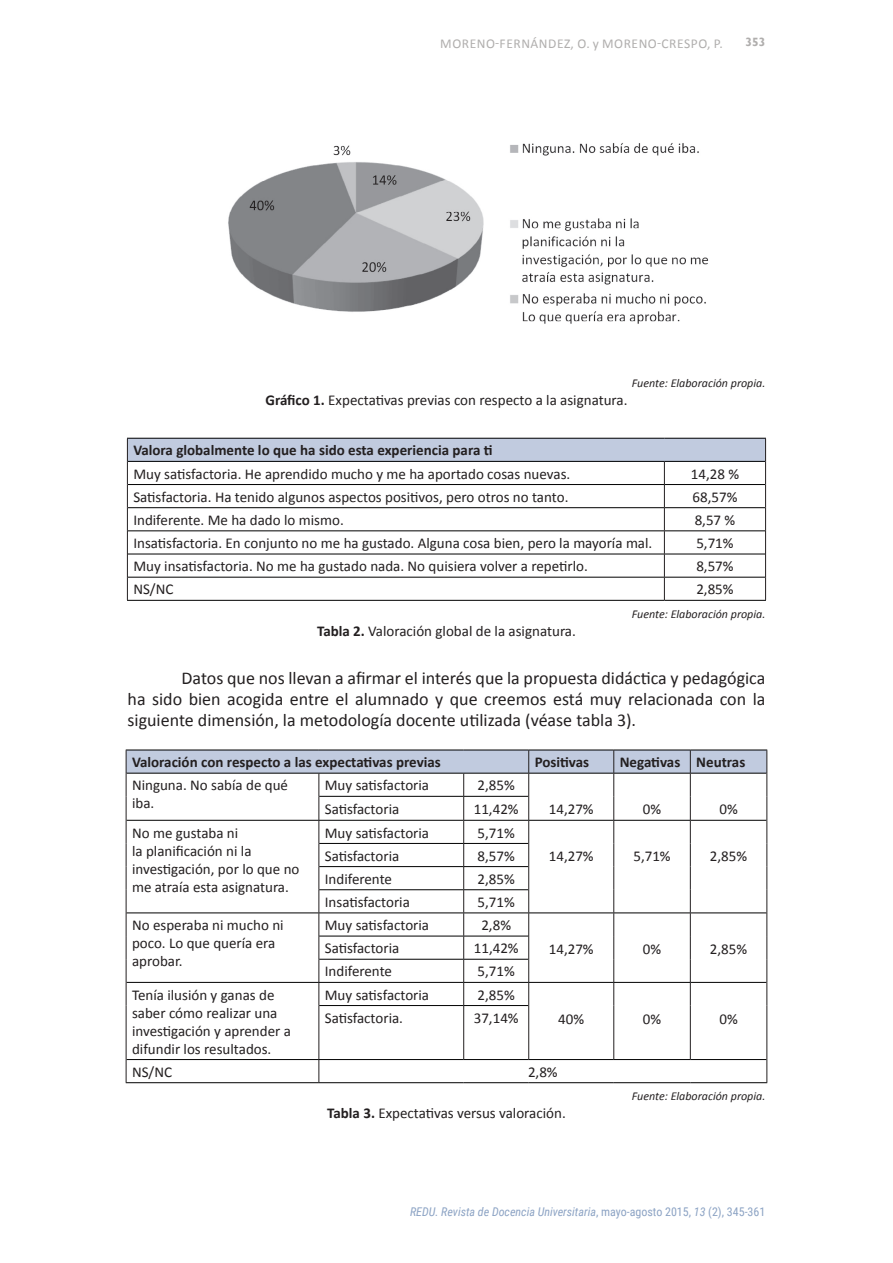
<style>
.page{position:relative;width:893px;height:1263px;background:#fff}
.page>*{position:absolute;margin:0;border:0;box-sizing:border-box;transform-origin:0 0}
.t1{font:18px/21px "Calibri";color:#231f20;text-align:justify}
.t2{font:15px/18px "Calibri";color:#231f20}
.t3{font:700 15px "Calibri";color:#231f20}
.t4{font:13.5px "Calibri";letter-spacing:.04em;color:#b0aead}
.t5{font:italic 12px "Calibri";color:#231f20}
.t6{font:italic 12px "Roboto Condensed";color:#8ca3c4}
.t7{font:700 12px "Gill Sans";color:#b0aead}
.s1{font-weight:700}
.s2{font-style:normal}
</style>
<div class="page">
<img style="left:228px;top:143px;width:481px;height:181px">
<div style="left:127px;top:438px;width:639px;height:23px;background:#c1cbdf"></div>
<svg style="left:664px;top:462px;width:1px;height:138px"></svg>
<hr style="left:128px;top:484px;width:536px;height:1px;background:#000001">
<hr style="left:664px;top:484px;width:101px;height:1px;background:#000001">
<hr style="left:128px;top:507px;width:536px;height:1px;background:#000001">
<hr style="left:664px;top:507px;width:101px;height:1px;background:#000001">
<hr style="left:128px;top:530px;width:536px;height:1px;background:#000001">
<hr style="left:664px;top:530px;width:101px;height:1px;background:#000001">
<hr style="left:128px;top:554px;width:536px;height:1px;background:#000001">
<hr style="left:664px;top:554px;width:101px;height:1px;background:#000001">
<hr style="left:128px;top:577px;width:536px;height:1px;background:#000001">
<hr style="left:664px;top:577px;width:101px;height:1px;background:#000001">
<hr style="left:127px;top:438px;width:537px;height:1px;background:#000001">
<hr style="left:664px;top:438px;width:102px;height:1px;background:#000001">
<hr style="left:128px;top:461px;width:536px;height:1px;background:#000001">
<hr style="left:664px;top:461px;width:101px;height:1px;background:#000001">
<hr style="left:127px;top:600px;width:537px;height:1px;background:#000001">
<hr style="left:664px;top:600px;width:102px;height:1px;background:#000001">
<svg style="left:127px;top:439px;width:1px;height:161px"></svg>
<svg style="left:765px;top:439px;width:1px;height:161px"></svg>
<hr style="left:318px;top:1005px;width:1px;height:54px;background:#231f20">
<hr style="left:463px;top:1006px;width:1px;height:53px;background:#231f20">
<hr style="left:528px;top:1005px;width:1px;height:54px;background:#231f20">
<hr style="left:613px;top:1005px;width:1px;height:54px;background:#231f20">
<hr style="left:690px;top:1005px;width:1px;height:54px;background:#231f20">
<svg style="left:318px;top:1060px;width:1px;height:22px"></svg>
<hr style="left:319px;top:1005px;width:145px;height:1px;background:#000001">
<hr style="left:464px;top:1005px;width:64px;height:1px;background:#000001">
<hr style="left:126px;top:1059px;width:193px;height:1px;background:#000001">
<hr style="left:319px;top:1059px;width:145px;height:1px;background:#000001">
<hr style="left:464px;top:1059px;width:65px;height:1px;background:#000001">
<hr style="left:529px;top:1059px;width:85px;height:1px;background:#000001">
<hr style="left:614px;top:1059px;width:76px;height:1px;background:#000001">
<hr style="left:690px;top:1059px;width:76px;height:1px;background:#000001">
<hr style="left:126px;top:1082px;width:193px;height:1px;background:#000001">
<hr style="left:319px;top:1082px;width:145px;height:1px;background:#000001">
<hr style="left:464px;top:1082px;width:65px;height:1px;background:#000001">
<hr style="left:529px;top:1082px;width:85px;height:1px;background:#000001">
<hr style="left:614px;top:1082px;width:76px;height:1px;background:#000001">
<hr style="left:690px;top:1082px;width:77px;height:1px;background:#000001">
<svg style="left:126px;top:750px;width:641px;height:255px"></svg>
<hr style="left:126px;top:1005px;width:1px;height:54px;background:#231f20">
<hr style="left:766px;top:1005px;width:1px;height:54px;background:#231f20">
<svg style="left:126px;top:1059px;width:1px;height:23px"></svg>
<svg style="left:766px;top:1059px;width:1px;height:23px"></svg>
<p class="t4" style="left:440px;top:35px;width:284px">MORENO-FERNÁNDEZ, O. y MORENO-CRESPO, P.</p>
<p class="t7" style="left:745px;top:34px;width:21px">353</p>
<p class="t5" style="left:632px;top:375px;width:135px">Fuente: Elaboración propia.</p>
<p class="t2" style="left:265px;top:391px;width:364px"><span class="s1">Gráfico 1.</span> Expectativas previas con respecto a la asignatura.</p>
<p class="t3" style="left:133px;top:441px;width:361px">Valora globalmente lo que ha sido esta experiencia para ti</p>
<p class="t2" style="left:133px;top:465px;width:438px">Muy satisfactoria. He aprendido mucho y me ha aportado cosas nuevas.</p>
<p class="t2" style="left:691px;top:465px;width:50px">14,28 %</p>
<p class="t2" style="left:133px;top:488px;width:437px">Satisfactoria. Ha tenido algunos aspectos positivos, pero otros no tanto.</p>
<p class="t2" style="left:692px;top:488px;width:46px">68,57%</p>
<p class="t2" style="left:133px;top:511px;width:212px">Indiferente. Me ha dado lo mismo.</p>
<p class="t2" style="left:695px;top:511px;width:42px">8,57 %</p>
<p class="t2" style="left:133px;top:534px;width:520px">Insatisfactoria. En conjunto no me ha gustado. Alguna cosa bien, pero la mayoría mal.</p>
<p class="t2" style="left:696px;top:534px;width:39px">5,71%</p>
<p class="t2" style="left:133px;top:557px;width:456px">Muy insatisfactoria. No me ha gustado nada. No quisiera volver a repetirlo.</p>
<p class="t2" style="left:696px;top:557px;width:39px">8,57%</p>
<p class="t2" style="left:133px;top:580px;width:42px">NS/NC</p>
<p class="t2" style="left:696px;top:580px;width:39px">2,85%</p>
<p class="t5" style="left:632px;top:606px;width:135px">Fuente: Elaboración propia.</p>
<p class="t2" style="left:317px;top:622px;width:260px"><span class="s1">Tabla 2.</span> Valoración global de la asignatura.</p>
<p class="t1" style="left:128px;top:667px;width:639px;text-indent:54px">Datos que nos llevan a afirmar el interés que la propuesta didáctica y pedagógica ha sido bien acogida entre el alumnado y que creemos está muy relacionada con la siguiente dimensión, la metodología docente utilizada (véase tabla 3).</p>
<p class="t3" style="left:132px;top:753px;width:310px">Valoración con respecto a las expectativas previas</p>
<p class="t3" style="left:535px;top:753px;width:56px">Positivas</p>
<p class="t3" style="left:620px;top:753px;width:127px">Negativas Neutras</p>
<p class="t2" style="left:132px;top:776px;width:158px">Ninguna. No sabía de qué iba.</p>
<p class="t2" style="left:325px;top:776px;width:106px">Muy satisfactoria</p>
<p class="t2" style="left:478px;top:776px;width:39px">2,85%</p>
<p class="t2" style="left:325px;top:800px;width:76px">Satisfactoria</p>
<p class="t2" style="left:474px;top:800px;width:46px">11,42%</p>
<p class="t2" style="left:549px;top:800px;width:46px">14,27%</p>
<p class="t2" style="left:643px;top:800px;width:20px">0%</p>
<p class="t2" style="left:719px;top:800px;width:20px">0%</p>
<p class="t2" style="left:132px;top:823px;width:169px">No me gustaba ni<br>la planificación ni la investigación, por lo que no me atraía esta asignatura.</p>
<p class="t2" style="left:325px;top:823px;width:106px">Muy satisfactoria</p>
<p class="t2" style="left:478px;top:823px;width:39px">5,71%</p>
<p class="t2" style="left:325px;top:847px;width:76px">Satisfactoria</p>
<p class="t2" style="left:478px;top:847px;width:39px">8,57%</p>
<p class="t2" style="left:549px;top:847px;width:46px">14,27%</p>
<p class="t2" style="left:633px;top:847px;width:39px">5,71%</p>
<p class="t2" style="left:710px;top:847px;width:39px">2,85%</p>
<p class="t2" style="left:325px;top:870px;width:69px">Indiferente</p>
<p class="t2" style="left:478px;top:870px;width:39px">2,85%</p>
<p class="t2" style="left:325px;top:893px;width:87px">Insatisfactoria</p>
<p class="t2" style="left:478px;top:893px;width:39px">5,71%</p>
<p class="t2" style="left:132px;top:916px;width:153px">No esperaba ni mucho ni poco. Lo que quería era aprobar.</p>
<p class="t2" style="left:325px;top:916px;width:106px">Muy satisfactoria</p>
<p class="t2" style="left:481px;top:916px;width:31px">2,8%</p>
<p class="t2" style="left:325px;top:939px;width:76px">Satisfactoria</p>
<p class="t2" style="left:474px;top:939px;width:46px">11,42%</p>
<p class="t2" style="left:549px;top:940px;width:46px">14,27%</p>
<p class="t2" style="left:643px;top:940px;width:20px">0%</p>
<p class="t2" style="left:710px;top:940px;width:39px">2,85%</p>
<p class="t2" style="left:325px;top:962px;width:69px">Indiferente</p>
<p class="t2" style="left:478px;top:962px;width:39px">5,71%</p>
<p class="t2" style="left:132px;top:986px;width:160px">Tenía ilusión y ganas de saber cómo realizar una investigación y aprender a difundir los resultados.</p>
<p class="t2" style="left:325px;top:986px;width:106px">Muy satisfactoria</p>
<p class="t2" style="left:478px;top:986px;width:39px">2,85%</p>
<p class="t2" style="left:325px;top:1009px;width:80px">Satisfactoria.</p>
<p class="t2" style="left:474px;top:1009px;width:46px">37,14%</p>
<p class="t2" style="left:558px;top:1010px;width:27px">40%</p>
<p class="t2" style="left:643px;top:1010px;width:20px">0%</p>
<p class="t2" style="left:719px;top:1010px;width:20px">0%</p>
<p class="t2" style="left:132px;top:1063px;width:42px">NS/NC</p>
<p class="t2" style="left:528px;top:1063px;width:31px">2,8%</p>
<p class="t2" style="left:327px;top:1104px;width:240px"><span class="s1">Tabla 3.</span> Expectativas versus valoración.</p>
<p class="t5" style="left:632px;top:1088px;width:135px">Fuente: Elaboración propia.</p>
<p class="t6" style="left:410px;top:1204px;width:357px">REDU. Revista de Docencia Universitaria<span class="s2">, mayo-agosto 2015,</span> 13 <span class="s2">(2), 345-361</span></p>
</div>
